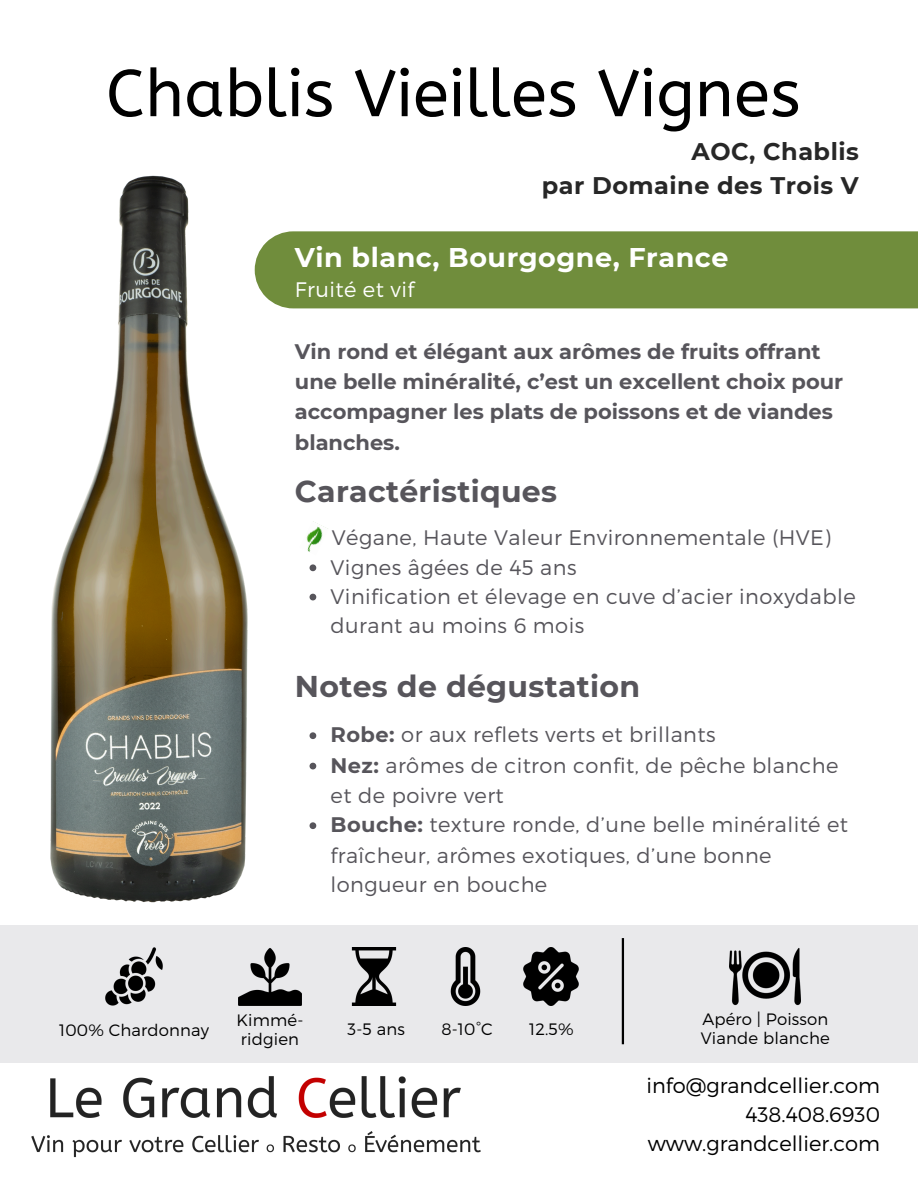
<style>
.page{position:relative;width:918px;height:1188px;background:#fff}
.page>*{position:absolute;margin:0;border:0;box-sizing:border-box;transform-origin:0 0}
.t1{font:66px "A Bee Zee";color:#000}
.t2{font:700 30px "Montserrat";letter-spacing:.01em;color:#57555b}
.t3{font:700 27px "Montserrat";letter-spacing:.02em;color:#fff}
.t4{font:700 24px/33.8px "Montserrat";letter-spacing:.02em;color:#272727;text-align:right}
.t5{font:300 21px/29.8px "Montserrat";letter-spacing:.02em;color:#57555b}
.t6{font:700 21px/30.3px "Montserrat";color:#57555b}
.t7{font:300 21px/29.2px "Montserrat";color:#000;text-align:right}
.t8{font:300 21px "Montserrat";letter-spacing:.02em;color:#fff}
.t9{font:300 16.5px "Montserrat";letter-spacing:.01em;color:#000}
.s1{font-weight:700}
</style>
<div class="page">
<img style="left:31px;top:1076px;width:449px;height:82px">
<div style="left:0;top:925px;width:918px;height:137px;background:#e7e7e9"></div>
<div style="left:266px;top:231px;width:652px;height:77px;background:#708d3c"></div>
<img style="left:351px;top:948px;width:46px;height:57px">
<img style="left:451px;top:948px;width:30px;height:57px">
<img style="left:239px;top:948px;width:63px;height:57px">
<img style="left:105px;top:948px;width:58px;height:57px">
<img style="left:523px;top:948px;width:56px;height:57px">
<img style="left:730px;top:948px;width:71px;height:57px">
<hr style="left:622px;top:938px;width:2px;height:106px;background:#000">
<svg style="left:310px;top:564px;width:6px;height:7px"></svg>
<svg style="left:310px;top:594px;width:6px;height:6px"></svg>
<img style="left:306px;top:521px;width:22px;height:31px">
<img style="left:50px;top:175px;width:216px;height:728px">
<svg style="left:310px;top:732px;width:6px;height:7px"></svg>
<svg style="left:310px;top:763px;width:6px;height:6px"></svg>
<svg style="left:310px;top:822px;width:6px;height:7px"></svg>
<h5 class="t1" style="left:106px;top:55px;width:696px">Chablis Vieilles Vignes</h5>
<p class="t4" style="left:542px;top:135px;width:319px">AOC, Chablis<br>par Domaine des Trois V</p>
<h2 class="t3" style="left:295px;top:241px;width:435px">Vin blanc, Bourgogne, France</h2>
<p class="t8" style="left:295px;top:276px;width:121px">Fruité et vif</p>
<h2 class="t6" style="left:295px;top:336px;width:550px">Vin rond et élégant aux arômes de fruits offrant une belle minéralité, c’est un excellent choix pour accompagner les plats de poissons et de viandes blanches.</h2>
<h4 class="t2" style="left:295px;top:473px;width:264px">Caractéristiques</h4>
<h1 class="t5" style="left:332px;top:522px;width:501px">Végane, Haute Valeur Environnementale (HVE)</h1>
<h3 class="t5" style="left:331px;top:551px;width:247px">Vignes âgées de 45 ans</h3>
<p class="t5" style="left:331px;top:581px;width:527px;line-height:29.2px">Vinification et élevage en cuve d’acier inoxydable durant au moins 6 mois</p>
<p class="t2" style="left:295px;top:668px;width:347px">Notes de dégustation</p>
<h5 class="t5" style="left:331px;top:719px;width:386px"><span class="s1">Robe:</span> or aux reflets verts et brillants</h5>
<p class="t5" style="left:331px;top:749px;width:509px;line-height:30.3px"><span class="s1">Nez:</span> arômes de citron confit, de pêche blanche et de poivre vert</p>
<p class="t5" style="left:331px;top:809px;width:519px"><span class="s1">Bouche:</span> texture ronde, d’une belle minéralité et fraîcheur, arômes exotiques, d’une bonne longueur en bouche</p>
<p class="t9" style="left:59px;top:1019px;width:151px">100% Chardonnay</p>
<p class="t9" style="left:237px;top:1009px;width:68px">Kimmé-</p>
<p class="t9" style="left:241px;top:1028px;width:60px">ridgien</p>
<p class="t9" style="left:348px;top:1018px;width:59px">3-5 ans</p>
<p class="t9" style="left:441px;top:1018px;width:53px">8-10°C</p>
<p class="t9" style="left:529px;top:1018px;width:46px">12.5%</p>
<p class="t9" style="left:702px;top:1009px;width:128px">Apéro | Poisson</p>
<p class="t9" style="left:701px;top:1028px;width:131px">Viande blanche</p>
<h2 class="t7" style="left:647px;top:1070px;width:235px">info@grandcellier.com<br>438.408.6930 www.grandcellier.com</h2>
</div>
